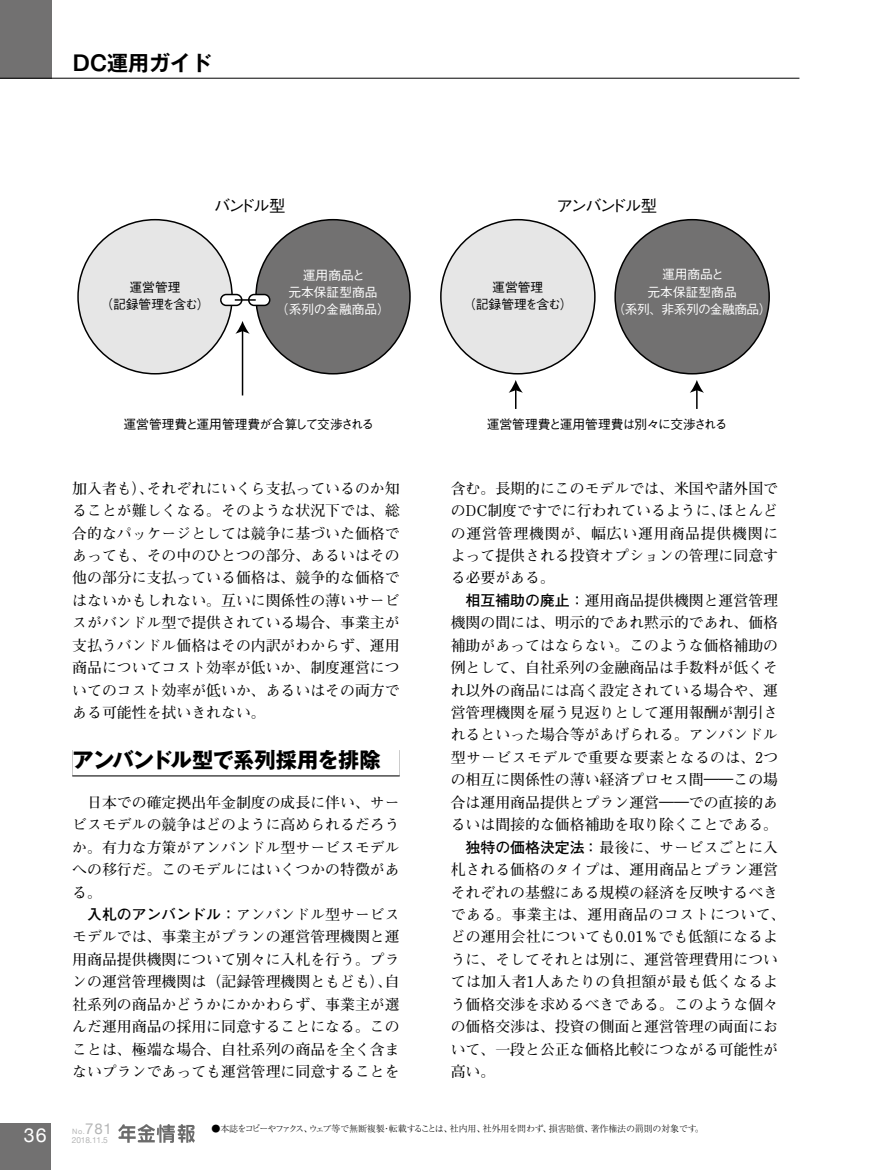
<style>
.page{position:relative;width:893px;height:1170px;background:#fff}
.page>*{position:absolute;margin:0;border:0;box-sizing:border-box;transform-origin:0 0}
.t1{font:700 21.3px "Gothic MB101 Pro";letter-spacing:-.03em;color:#000}
.t2{font:700 21px "Gothic MB101 Pro De";color:#000}
.t3{font:19.5px "Helvetica Neue";color:#fff}
.t4{font:500 16.5px "Gothic BBB Pro";letter-spacing:-.135em;color:#000}
.t5{font:700 14.85px/22.5px "Futo Min A101 Pro";color:#000;text-align:justify}
.t6{font:700 14.85px "Futo Min A101 Pro";letter-spacing:.025em;color:#000}
.t7{font:700 14.85px "Futo Min A101 Pro";letter-spacing:.03em;color:#000}
.t8{font:500 12.75px/17px "Gothic BBB Pro";color:#000;text-align:center}
.t9{font:500 12.75px/17px "Gothic BBB Pro";letter-spacing:-.02em;color:#fff;text-align:center}
.t10{font:500 12.75px/17px "Gothic BBB Pro";color:#fff;text-align:center}
.t11{font:500 12.75px "Gothic BBB Pro";letter-spacing:-.045em;color:#000}
.t12{font:300 9px "Ryumin Pr 5";letter-spacing:-.02em;color:#000}
.t13{font:8.4px "Helvetica Neue";letter-spacing:-.02em;color:#b5b6b6}
.t14{font:7.35px "Helvetica Neue";color:#b5b6b6}
.s1{font-family:"Futo Go B101 Pro"}
.s2{font-size:15px}
</style>
<div class="page">
<div style="left:0;top:1122px;width:51px;height:47px;background:#727171"></div>
<div style="left:0;top:0;width:52px;height:78px;background:#727171"></div>
<hr style="left:0;top:78px;width:799px;height:1px;background:#000">
<svg style="left:118px;top:1124px;width:77px;height:18px"></svg>
<div style="left:72px;top:750px;width:328px;height:26px;background:#646464"></div>
<div style="left:72px;top:749px;width:328px;height:26px;background:#fff"></div>
<div style="left:78px;top:220px;width:154px;height:154px;background:#e6e6e6;border-radius:50%"></div>
<div style="left:256px;top:220px;width:154px;height:154px;background:#727171;border-radius:50%"></div>
<div style="left:441px;top:220px;width:154px;height:154px;background:#e6e6e6;border-radius:50%"></div>
<div style="left:615px;top:220px;width:154px;height:154px;background:#727171;border-radius:50%"></div>
<div style="left:221px;top:294px;width:21px;height:11px;background:#fff;border-radius:5px"></div>
<div style="left:220px;top:294px;width:22px;height:12px;border:2px solid #000;border-radius:5px"></div>
<div style="left:249px;top:294px;width:21px;height:11px;background:#fff;border-radius:5px"></div>
<div style="left:248px;top:294px;width:22px;height:12px;border:2px solid #000;border-radius:5px"></div>
<hr style="left:235px;top:299px;width:21px;height:2px;background:#000">
<hr style="left:242px;top:330px;width:1px;height:65px;background:#000">
<svg style="left:235px;top:321px;width:15px;height:13px"></svg>
<svg style="left:509px;top:380px;width:14px;height:29px"></svg>
<hr style="left:696px;top:389px;width:2px;height:20px;background:#000">
<svg style="left:690px;top:380px;width:14px;height:13px"></svg>
<h2 class="t2" style="left:73px;top:45px;width:141px">DC運用ガイド</h2>
<p class="t4" style="left:214px;top:192px;width:73px">バンドル型</p>
<p class="t4" style="left:557px;top:192px;width:102px">アンバンドル型</p>
<p class="t10" style="left:276px;top:264px;width:116px">運用商品と<br>元本保証型商品<br>（系列の金融商品）</p>
<p class="t9" style="left:613px;top:264px;width:160px">運用商品と<br>元本保証型商品<br>（系列、非系列の金融商品）</p>
<p class="t8" style="left:100px;top:277px;width:111px">運営管理<br>（記録管理を含む）</p>
<p class="t8" style="left:463px;top:277px;width:111px">運営管理<br>（記録管理を含む）</p>
<h3 class="t3" style="left:24px;top:1120px;width:24px">36</h3>
<p class="t8" style="left:124px;top:414px;width:252px">運営管理費と運用管理費が合算して交渉される</p>
<p class="t11" style="left:487px;top:413px;width:242px">運営管理費と運用管理費は別々に交渉される</p>
<p class="t5" style="left:72px;top:475px;width:329px">加入者も）、それぞれにいくら支払っているのか知ることが難しくなる。そのような状況下では、総合的なパッケージとしては競争に基づいた価格であっても、その中のひとつの部分、あるいはその他の部分に支払っている価格は、競争的な価格ではないかもしれない。互いに関係性の薄いサービスがバンドル型で提供されている場合、事業主が支払うバンドル価格はその内訳がわからず、運用商品についてコスト効率が低いか、制度運営についてのコスト効率が低いか、あるいはその両方である可能性を拭いきれない。</p>
<h1 class="t1" style="left:72px;top:741px;width:310px">アンバンドル型で系列採用を排除</h1>
<p class="t5" style="left:72px;top:789px;width:329px;text-indent:15px">日本での確定拠出年金制度の成長に伴い、サービスモデルの競争はどのように高められるだろうか。有力な方策がアンバンドル型サービスモデルへの移行だ。このモデルにはいくつかの特徴がある。</p>
<p class="t5" style="left:72px;top:901px;width:329px;text-indent:15px"><span class="s1">入札のアンバンドル：</span>アンバンドル型サービスモデルでは、事業主がプランの運営管理機関と運用商品提供機関について別々に入札を行う。プランの運営管理機関は（記録管理機関ともども）、自社系列の商品かどうかにかかわらず、事業主が選んだ運用商品の採用に同意することになる。このことは、極端な場合、自社系列の商品を全く含まないプランであっても運営管理に同意することを</p>
<p class="t5" style="left:451px;top:475px;width:329px">含む。長期的にこのモデルでは、米国や諸外国でのDC制度ですでに行われているように、ほとんどの運営管理機関が、幅広い運用商品提供機関によって提供される投資オプションの管理に同意する必要がある。</p>
<p class="t5" style="left:466px;top:587px;width:314px"><span class="s1">相互補助の廃止：</span>運用商品提供機関と運営管理</p>
<p class="t5" style="left:451px;top:609px;width:329px">機関の間には、明示的であれ黙示的であれ、価格</p>
<p class="t5" style="left:451px;top:632px;width:329px">補助があってはならない。このような価格補助の</p>
<p class="t5" style="left:451px;top:654px;width:329px">例として、自社系列の金融商品は手数料が低くそ</p>
<p class="t5" style="left:451px;top:677px;width:329px">れ以外の商品には高く設定されている場合や、運</p>
<p class="t5" style="left:451px;top:699px;width:329px">営管理機関を雇う見返りとして運用報酬が割引さ</p>
<p class="t5" style="left:451px;top:721px;width:329px">れるといった場合等があげられる。アンバンドル</p>
<p class="t6" style="left:451px;top:745px;width:329px">型サービスモデルで重要な要素となるのは、2つ</p>
<p class="t5" style="left:451px;top:766px;width:329px">の相互に関係性の薄い経済プロセス間――この場</p>
<p class="t5" style="left:451px;top:789px;width:329px">合は運用商品提供とプラン運営――での直接的あ</p>
<p class="t5" style="left:451px;top:811px;width:329px">るいは間接的な価格補助を取り除くことである。</p>
<p class="t5" style="left:466px;top:834px;width:314px"><span class="s1">独特の価格決定法：</span> 最後に、サービスごとに入</p>
<p class="t5" style="left:451px;top:856px;width:329px">札される価格のタイプは、運用商品とプラン運営</p>
<p class="t5" style="left:451px;top:878px;width:329px">それぞれの基盤にある規模の経済を反映するべき</p>
<p class="t7" style="left:451px;top:902px;width:336px">である。事業主は、運用商品のコストについて、</p>
<p class="t5" style="left:451px;top:923px;width:329px">どの運用会社についても0.01％でも低額になるよ</p>
<p class="t5" style="left:451px;top:946px;width:329px">うに、そしてそれとは別に、運営管理費用につい</p>
<p class="t6" style="left:451px;top:970px;width:329px">ては加入者1人あたりの負担額が最も低くなるよ</p>
<p class="t5" style="left:451px;top:991px;width:329px">う価格交渉を求めるべきである。このような個々</p>
<p class="t5" style="left:451px;top:1013px;width:329px">の価格交渉は、投資の側面と運営管理の両面にお</p>
<p class="t5" style="left:451px;top:1035px;width:329px">いて、一段と公正な価格比較につながる可能性が</p>
<p class="t5" style="left:451px;top:1058px;width:46px">高い。</p>
<p class="t14" style="left:72px;top:1125px;width:41px">No.<span class="s2">781</span></p>
<p class="t12" style="left:212px;top:1121px;width:494px">●本誌をコピーやファクス、ウェブ等で無断複製・転載することは、社内用、社外用を問わず、損害賠償、著作権法の罰則の対象です。</p>
<p class="t13" style="left:72px;top:1133px;width:37px">2018.11.5</p>
</div>
